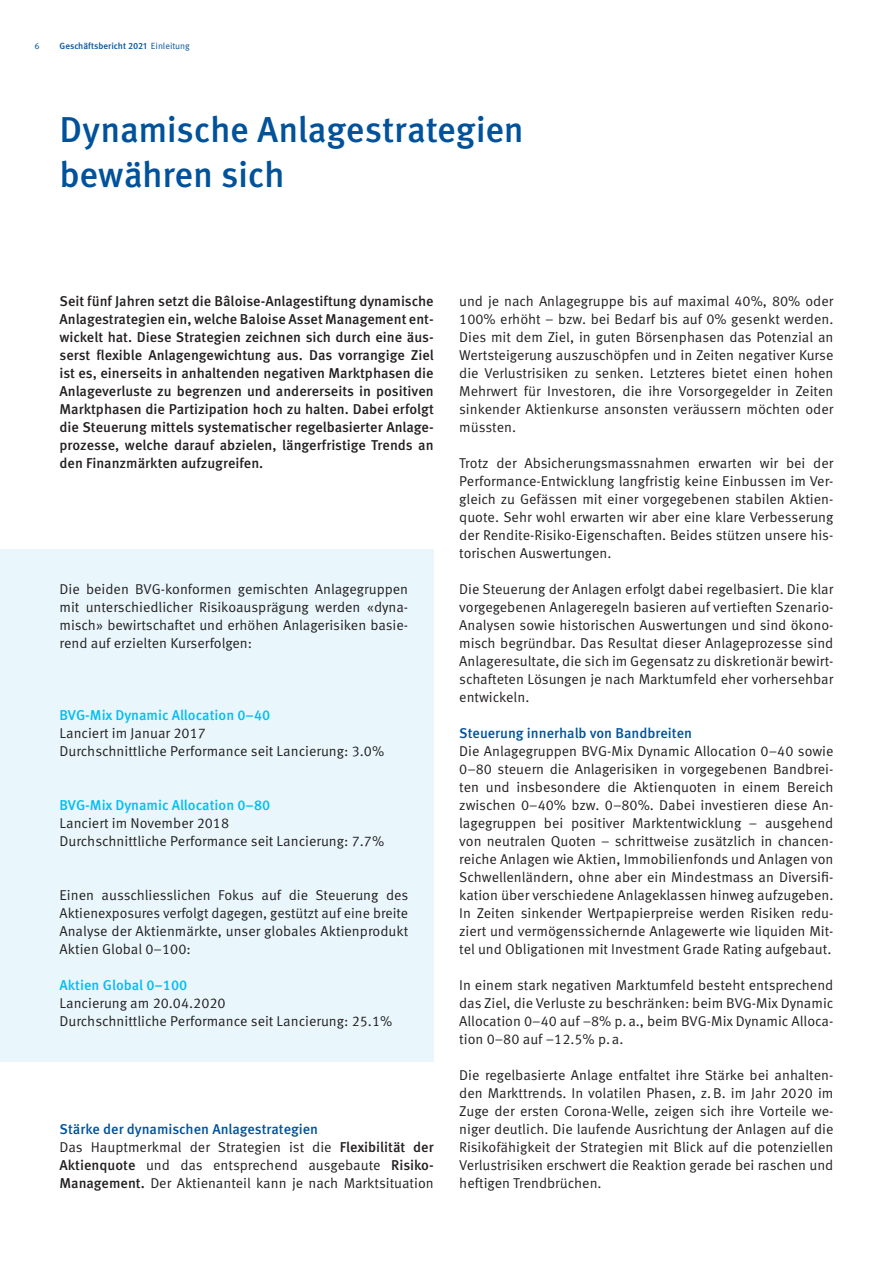
<style>
.page{position:relative;width:893px;height:1263px;background:#fff}
.page>*{position:absolute;margin:0;border:0;box-sizing:border-box;transform-origin:0 0}
.t1{font:500 36px/45px "Meta OT";letter-spacing:-.01em;color:#01529a}
.t2{font:14.25px/18px "Meta OT";color:#231f20;text-align:justify}
.t3{font:500 14.25px/18px "Meta OT";color:#231f20;text-align:justify}
.t4{font:500 14.25px "Meta OT";color:#01bdf2}
.t5{font:500 14.25px "Meta OT";color:#01529a}
.t6{font:500 9px "Meta OT";color:#01529a}
.t7{font:9px "Meta OT";color:#01529a}
.s1{font-weight:400}
.s2{font-weight:500;color:#01529a}
.s3{font-weight:500}
</style>
<div class="page">
<div style="left:0;top:549px;width:434px;height:513px;background:#e9f7fd"></div>
<p class="t7" style="left:35px;top:41px;width:7px">6</p>
<p class="t6" style="left:60px;top:41px;width:132px">Geschäftsbericht 2021 <span class="s1">Einleitung</span></p>
<h1 class="t1" style="left:59px;top:107px;width:466px">Dynamische Anlagestrategien bewähren sich</h1>
<p class="t3" style="left:60px;top:292px;width:376px">Seit fünf Jahren setzt die Bâloise-Anlagestiftung dynamische Anlagestrategien ein, welche Baloise Asset Management ent&shy;wickelt hat. Diese Strategien zeichnen sich durch eine äus&shy;serst flexible Anlagengewichtung aus. Das vorrangige Ziel ist es, einerseits in anhaltenden negativen Marktphasen die Anlageverluste zu begrenzen und andererseits in positiven Marktphasen die Partizipation hoch zu halten. Dabei erfolgt die Steuerung mittels systematischer regelbasierter Anlage&shy;prozesse, welche darauf abzielen, längerfristige Trends an den Finanzmärkten aufzugreifen.</p>
<p class="t2" style="left:60px;top:580px;width:350px">Die beiden BVG-konformen gemischten Anlagegruppen mit unterschiedlicher Risikoausprägung werden «dyna&shy;misch» bewirtschaftet und erhöhen Anlagerisiken basie&shy;rend auf erzielten Kurserfolgen:</p>
<p class="t4" style="left:60px;top:706px;width:212px">BVG-Mix Dynamic Allocation 0–40</p>
<p class="t2" style="left:60px;top:724px;width:326px">Lanciert im Januar 2017<br>Durchschnittliche Performance seit Lancierung: 3.0%</p>
<p class="t4" style="left:60px;top:796px;width:212px">BVG-Mix Dynamic Allocation 0–80</p>
<p class="t2" style="left:60px;top:814px;width:326px">Lanciert im November 2018<br>Durchschnittliche Performance seit Lancierung: 7.7%</p>
<p class="t2" style="left:60px;top:886px;width:350px">Einen ausschliesslichen Fokus auf die Steuerung des Aktienexposures verfolgt dagegen, gestützt auf eine breite Analyse der Aktienmärkte, unser globales Aktienprodukt Aktien Global 0–100:</p>
<p class="t4" style="left:60px;top:976px;width:129px">Aktien Global 0–100</p>
<p class="t2" style="left:60px;top:994px;width:334px">Lancierung am 20.04.2020<br>Durchschnittliche Performance seit Lancierung: 25.1%</p>
<p class="t2" style="left:60px;top:1120px;width:376px;text-align:left"><span class="s2">Stärke der dynamischen Anlagestrategien<br></span>Das Hauptmerkmal der Strategien ist die <span class="s3">Flexibilität der Aktienquote</span> und das entsprechend ausgebaute <span class="s3">Risiko-Management.</span> Der Aktienanteil kann je nach Marktsituation</p>
<p class="t2" style="left:459px;top:292px;width:376px">und je nach Anlagegruppe bis auf maximal 40%, 80% oder 100% erhöht – bzw. bei Bedarf bis auf 0% gesenkt werden.<br>Dies mit dem Ziel, in guten Börsenphasen das Potenzial an Wertsteigerung auszuschöpfen und in Zeiten negativer Kurse die Verlustrisiken zu senken. Letzteres bietet einen hohen Mehrwert für Investoren, die ihre Vorsorgegelder in Zeiten sinkender Aktienkurse ansonsten veräussern möchten oder müssten.</p>
<p class="t2" style="left:459px;top:454px;width:376px">Trotz der Absicherungsmassnahmen erwarten wir bei der Performance-Entwicklung langfristig keine Einbussen im Ver&shy;gleich zu Gefässen mit einer vorgegebenen stabilen Aktien&shy;quote. Sehr wohl erwarten wir aber eine klare Verbesserung der Rendite-Risiko-Eigenschaften. Beides stützen unsere his&shy;torischen Auswertungen.</p>
<p class="t2" style="left:459px;top:580px;width:376px">Die Steuerung der Anlagen erfolgt dabei regelbasiert. Die klar vorgegebenen Anlageregeln basieren auf vertieften Szenario-Analysen sowie historischen Auswertungen und sind ökono&shy;misch begründbar. Das Resultat dieser Anlageprozesse sind Anlageresultate, die sich im Gegensatz zu diskretionär bewirt&shy;schafteten Lösungen je nach Marktumfeld eher vorhersehbar entwickeln.</p>
<p class="t5" style="left:459px;top:724px;width:234px">Steuerung innerhalb von Bandbreiten</p>
<p class="t2" style="left:459px;top:742px;width:376px">Die Anlagegruppen BVG-Mix Dynamic Allocation 0–40 sowie 0–80 steuern die Anlagerisiken in vorgegebenen Bandbrei&shy;ten und insbesondere die Aktienquoten in einem Bereich zwischen 0–40% bzw. 0–80%. Dabei investieren diese An&shy;lagegruppen bei positiver Marktentwicklung – ausgehend von neutralen Quoten – schrittweise zusätzlich in chancen&shy;reiche Anlagen wie Aktien, Immobilienfonds und Anlagen von Schwellenländern, ohne aber ein Mindestmass an Diversifi&shy;kation über verschiedene Anlageklassen hinweg aufzugeben.<br>In Zeiten sinkender Wertpapierpreise werden Risiken redu&shy;ziert und vermögenssichernde Anlagewerte wie liquiden Mit&shy;tel und Obligationen mit Investment Grade Rating aufgebaut.</p>
<p class="t2" style="left:459px;top:976px;width:376px">In einem stark negativen Marktumfeld besteht entsprechend das Ziel, die Verluste zu beschränken: beim BVG-Mix Dynamic Allocation 0–40 auf –8% p.a., beim BVG-Mix Dynamic Alloca&shy;tion 0–80 auf –12.5% p.a.</p>
<p class="t2" style="left:459px;top:1066px;width:376px">Die regelbasierte Anlage entfaltet ihre Stärke bei anhalten&shy;den Markttrends. In volatilen Phasen, z.B. im Jahr 2020 im Zuge der ersten Corona-Welle, zeigen sich ihre Vorteile we&shy;niger deutlich. Die laufende Ausrichtung der Anlagen auf die Risikofähigkeit der Strategien mit Blick auf die potenziellen Verlustrisiken erschwert die Reaktion gerade bei raschen und heftigen Trendbrüchen.</p>
</div>
